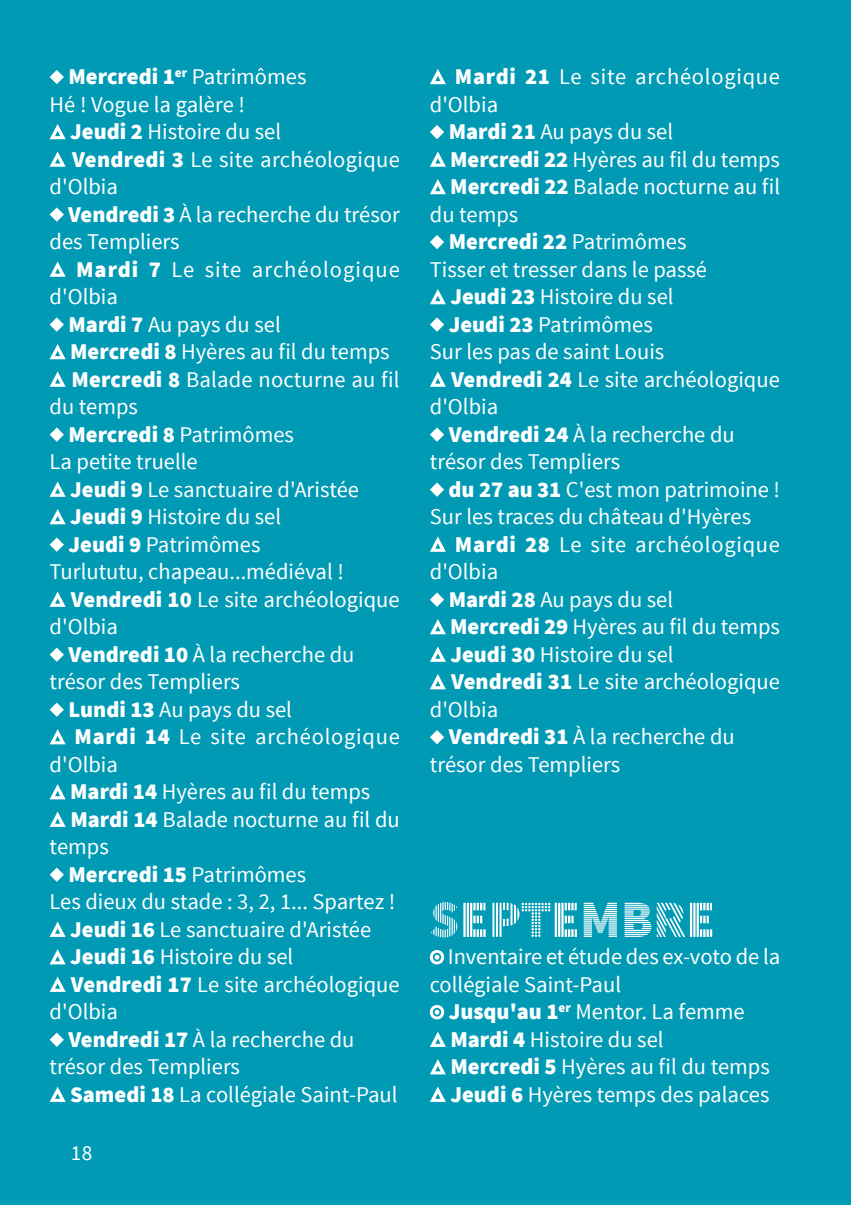
<style>
.page{position:relative;width:851px;height:1205px;background:#fff}
.page>*{position:absolute;margin:0;border:0;box-sizing:border-box;transform-origin:0 0}
.t1{font:52.5px "Source Sans Pro DISPLAY";color:#fff}
.t2{font:22.5px/27.5px "Source Sans Pro";color:#fff}
.t3{font:22.5px "Source Sans Pro";letter-spacing:.035em;color:#fff}
.t4{font:900 22.5px "Source Sans Pro";color:#fff}
.t5{font:22.5px "Source Sans Pro";letter-spacing:.045em;color:#fff}
.t6{font:21.25px "Source Sans Pro";color:#fff}
.s1{font-weight:900}
.s2{font-weight:400}
</style>
<div class="page">
<div style="left:0;top:0;width:850px;height:1205px;background:#009ab5"></div>
<svg style="left:50px;top:70px;width:14px;height:14px"></svg>
<svg style="left:50px;top:124px;width:16px;height:15px"></svg>
<svg style="left:50px;top:152px;width:16px;height:15px"></svg>
<svg style="left:50px;top:207px;width:14px;height:15px"></svg>
<svg style="left:50px;top:262px;width:16px;height:15px"></svg>
<svg style="left:50px;top:317px;width:14px;height:15px"></svg>
<svg style="left:50px;top:344px;width:16px;height:15px"></svg>
<svg style="left:50px;top:372px;width:16px;height:15px"></svg>
<svg style="left:50px;top:427px;width:14px;height:15px"></svg>
<svg style="left:50px;top:482px;width:16px;height:15px"></svg>
<svg style="left:50px;top:509px;width:16px;height:15px"></svg>
<svg style="left:50px;top:537px;width:14px;height:15px"></svg>
<svg style="left:50px;top:592px;width:16px;height:15px"></svg>
<svg style="left:50px;top:647px;width:14px;height:15px"></svg>
<svg style="left:50px;top:702px;width:14px;height:15px"></svg>
<svg style="left:50px;top:729px;width:16px;height:15px"></svg>
<svg style="left:50px;top:784px;width:16px;height:15px"></svg>
<svg style="left:50px;top:812px;width:16px;height:15px"></svg>
<svg style="left:50px;top:867px;width:14px;height:15px"></svg>
<svg style="left:50px;top:922px;width:16px;height:15px"></svg>
<svg style="left:50px;top:949px;width:16px;height:15px"></svg>
<svg style="left:50px;top:977px;width:16px;height:15px"></svg>
<svg style="left:50px;top:1032px;width:14px;height:15px"></svg>
<svg style="left:50px;top:1087px;width:16px;height:15px"></svg>
<svg style="left:430px;top:69px;width:16px;height:15px"></svg>
<svg style="left:430px;top:125px;width:14px;height:14px"></svg>
<svg style="left:430px;top:152px;width:16px;height:15px"></svg>
<svg style="left:430px;top:179px;width:16px;height:15px"></svg>
<svg style="left:430px;top:235px;width:14px;height:14px"></svg>
<svg style="left:430px;top:289px;width:16px;height:15px"></svg>
<svg style="left:430px;top:317px;width:14px;height:15px"></svg>
<svg style="left:430px;top:372px;width:16px;height:15px"></svg>
<svg style="left:430px;top:427px;width:14px;height:15px"></svg>
<svg style="left:430px;top:482px;width:14px;height:15px"></svg>
<svg style="left:430px;top:537px;width:16px;height:15px"></svg>
<svg style="left:430px;top:592px;width:14px;height:15px"></svg>
<svg style="left:430px;top:619px;width:16px;height:15px"></svg>
<svg style="left:430px;top:647px;width:16px;height:15px"></svg>
<svg style="left:430px;top:674px;width:16px;height:15px"></svg>
<svg style="left:430px;top:730px;width:14px;height:14px"></svg>
<svg style="left:430px;top:950px;width:14px;height:14px"></svg>
<svg style="left:430px;top:1005px;width:14px;height:14px"></svg>
<svg style="left:430px;top:1032px;width:16px;height:15px"></svg>
<svg style="left:430px;top:1059px;width:16px;height:15px"></svg>
<svg style="left:430px;top:1087px;width:16px;height:15px"></svg>
<p class="t2" style="left:50px;top:63px;width:258px;text-indent:19px"><span class="s1">Mercredi 1</span><sup>er</sup> Patrimômes<br>Hé ! Vogue la galère !</p>
<p class="t2" style="left:70px;top:118px;width:212px"><span class="s1">Jeudi 2</span> Histoire du sel</p>
<p class="t2" style="left:72px;top:146px;width:329px"><span class="s1">Vendredi 3</span> Le site archéologique</p>
<p class="t2" style="left:50px;top:173px;width:70px">d'Olbia</p>
<p class="t2" style="left:68px;top:201px;width:333px"><span class="s1">Vendredi 3</span> À la recherche du trésor</p>
<p class="t2" style="left:50px;top:228px;width:131px">des Templiers</p>
<p class="t5" style="left:76px;top:255px;width:325px"><span class="s1">Mardi 7</span> Le site archéologique</p>
<p class="t2" style="left:50px;top:283px;width:70px">d'Olbia</p>
<p class="t2" style="left:68px;top:311px;width:214px"><span class="s1">Mardi 7</span> Au pays du sel</p>
<p class="t2" style="left:70px;top:338px;width:321px"><span class="s1">Mercredi 8</span> Hyères au fil du temps</p>
<p class="t2" style="left:71px;top:366px;width:330px"><span class="s1">Mercredi 8</span> Balade nocturne au fil</p>
<p class="t2" style="left:50px;top:393px;width:90px">du temps</p>
<p class="t2" style="left:68px;top:421px;width:227px"><span class="s1">Mercredi 8</span> Patrimômes</p>
<p class="t2" style="left:50px;top:448px;width:150px">La petite truelle</p>
<p class="t2" style="left:70px;top:476px;width:290px"><span class="s1">Jeudi 9</span> Le sanctuaire d'Aristée</p>
<p class="t2" style="left:70px;top:503px;width:212px"><span class="s1">Jeudi 9</span> Histoire du sel</p>
<p class="t2" style="left:68px;top:531px;width:193px"><span class="s1">Jeudi 9</span> Patrimômes</p>
<p class="t2" style="left:50px;top:558px;width:296px">Turlututu, chapeau...médiéval !</p>
<p class="t2" style="left:71px;top:586px;width:330px"><span class="s1">Vendredi 10</span> Le site archéologique</p>
<p class="t2" style="left:50px;top:613px;width:70px">d'Olbia</p>
<p class="t2" style="left:68px;top:641px;width:287px"><span class="s1">Vendredi 10</span> À la recherche du</p>
<p class="t2" style="left:50px;top:668px;width:192px">trésor des Templiers</p>
<p class="t2" style="left:68px;top:696px;width:225px"><span class="s1">Lundi 13</span> Au pays du sel</p>
<p class="t3" style="left:75px;top:723px;width:327px"><span class="s1">Mardi 14</span> Le site archéologique</p>
<p class="t2" style="left:50px;top:751px;width:70px">d'Olbia</p>
<p class="t2" style="left:70px;top:778px;width:302px"><span class="s1">Mardi 14</span> Hyères au fil du temps</p>
<p class="t2" style="left:70px;top:806px;width:331px"><span class="s1">Mardi 14</span> Balade nocturne au fil du</p>
<p class="t2" style="left:50px;top:833px;width:61px">temps</p>
<p class="t4" style="left:68px;top:859px;width:239px">Mercredi 15 <span class="s2">Patrimômes</span></p>
<p class="t2" style="left:50px;top:888px;width:347px">Les dieux du stade : 3, 2, 1... Spartez !</p>
<p class="t2" style="left:70px;top:916px;width:302px"><span class="s1">Jeudi 16</span> Le sanctuaire d'Aristée</p>
<p class="t2" style="left:70px;top:943px;width:225px"><span class="s1">Jeudi 16</span> Histoire du sel</p>
<p class="t2" style="left:71px;top:971px;width:330px"><span class="s1">Vendredi 17</span> Le site archéologique</p>
<p class="t2" style="left:50px;top:998px;width:70px">d'Olbia</p>
<p class="t2" style="left:68px;top:1026px;width:287px"><span class="s1">Vendredi 17</span> À la recherche du</p>
<p class="t2" style="left:50px;top:1053px;width:192px">trésor des Templiers</p>
<p class="t2" style="left:70px;top:1081px;width:329px"><span class="s1">Samedi 18</span> La collégiale Saint-Paul</p>
<p class="t6" style="left:71px;top:1140px;width:23px">18</p>
<p class="t3" style="left:454px;top:63px;width:327px"><span class="s1">Mardi 21</span> Le site archéologique</p>
<p class="t2" style="left:430px;top:91px;width:70px">d'Olbia</p>
<p class="t2" style="left:448px;top:118px;width:226px"><span class="s1">Mardi 21</span> Au pays du sel</p>
<p class="t2" style="left:450px;top:146px;width:331px"><span class="s1">Mercredi 22</span> Hyères au fil du temps</p>
<p class="t2" style="left:450px;top:173px;width:331px"><span class="s1">Mercredi 22</span> Balade nocturne au fil</p>
<p class="t2" style="left:430px;top:201px;width:90px">du temps</p>
<p class="t4" style="left:448px;top:226px;width:239px">Mercredi 22 <span class="s2">Patrimômes</span></p>
<p class="t2" style="left:430px;top:256px;width:279px">Tisser et tresser dans le passé</p>
<p class="t2" style="left:450px;top:283px;width:225px"><span class="s1">Jeudi 23</span> Histoire du sel</p>
<p class="t2" style="left:448px;top:311px;width:205px"><span class="s1">Jeudi 23</span> Patrimômes</p>
<p class="t2" style="left:430px;top:338px;width:236px">Sur les pas de saint Louis</p>
<p class="t2" style="left:451px;top:366px;width:330px"><span class="s1">Vendredi 24</span> Le site archéologique</p>
<p class="t2" style="left:430px;top:393px;width:70px">d'Olbia</p>
<p class="t2" style="left:448px;top:421px;width:287px"><span class="s1">Vendredi 24</span> À la recherche du</p>
<p class="t2" style="left:430px;top:448px;width:192px">trésor des Templiers</p>
<p class="t2" style="left:448px;top:476px;width:333px"><span class="s1">du 27 au 31</span> C'est mon patrimoine !</p>
<p class="t2" style="left:430px;top:503px;width:323px">Sur les traces du château d'Hyères</p>
<p class="t3" style="left:454px;top:530px;width:327px"><span class="s1">Mardi 28</span> Le site archéologique</p>
<p class="t2" style="left:430px;top:558px;width:70px">d'Olbia</p>
<p class="t2" style="left:448px;top:586px;width:226px"><span class="s1">Mardi 28</span> Au pays du sel</p>
<p class="t2" style="left:450px;top:613px;width:331px"><span class="s1">Mercredi 29</span> Hyères au fil du temps</p>
<p class="t2" style="left:450px;top:641px;width:225px"><span class="s1">Jeudi 30</span> Histoire du sel</p>
<p class="t2" style="left:451px;top:668px;width:330px"><span class="s1">Vendredi 31</span> Le site archéologique</p>
<p class="t2" style="left:430px;top:696px;width:70px">d'Olbia</p>
<p class="t2" style="left:448px;top:723px;width:287px"><span class="s1">Vendredi 31</span> À la recherche du</p>
<p class="t2" style="left:430px;top:751px;width:192px">trésor des Templiers</p>
<h1 class="t1" style="left:430px;top:892px;width:287px">SEPTEMBRE</h1>
<p class="t2" style="left:448px;top:943px;width:334px">Inventaire et étude des ex-voto de la</p>
<p class="t2" style="left:430px;top:971px;width:193px">collégiale Saint-Paul</p>
<p class="t2" style="left:448px;top:998px;width:297px"><span class="s1">Jusqu'au 1</span><sup>er</sup> Mentor. La femme</p>
<p class="t2" style="left:450px;top:1026px;width:215px"><span class="s1">Mardi 4</span> Histoire du sel</p>
<p class="t2" style="left:450px;top:1053px;width:321px"><span class="s1">Mercredi 5</span> Hyères au fil du temps</p>
<p class="t2" style="left:450px;top:1081px;width:320px"><span class="s1">Jeudi 6</span> Hyères temps des palaces</p>
</div>
